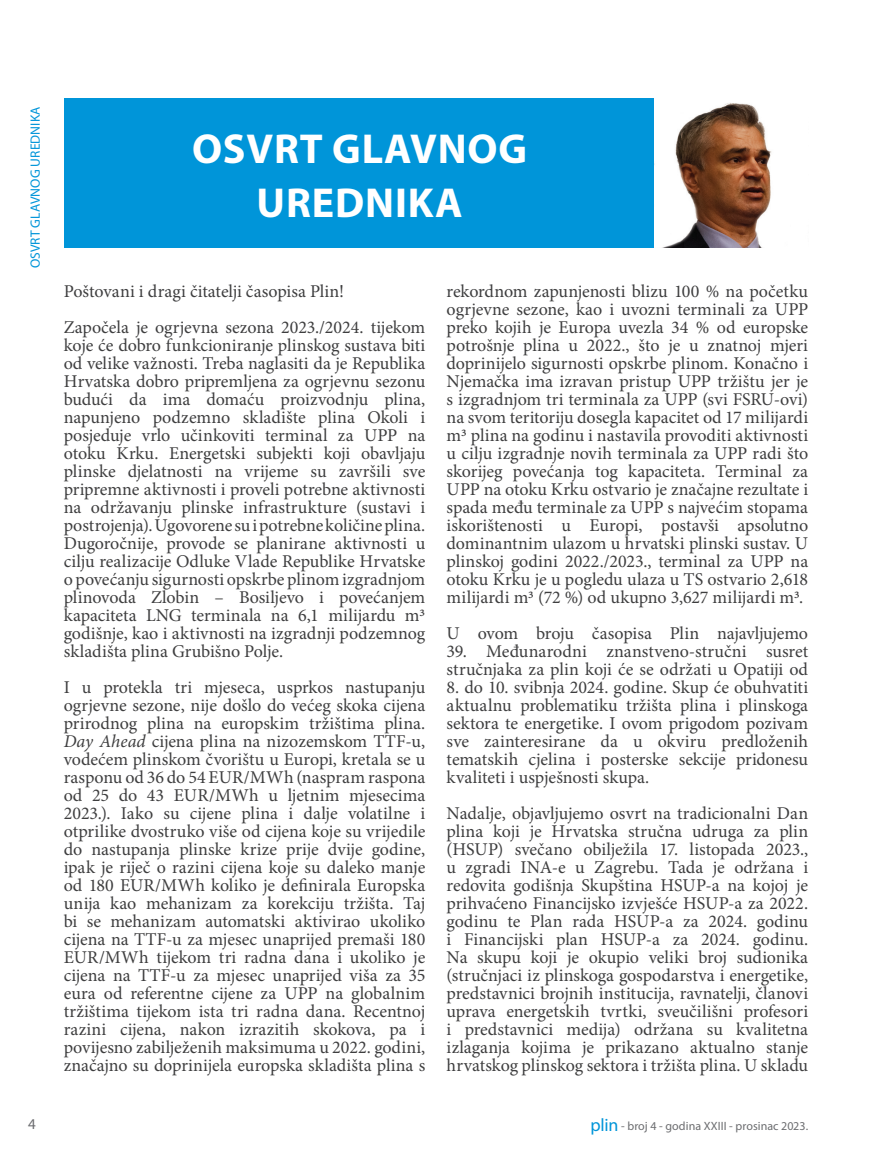
<style>
.page{position:relative;width:872px;height:1170px;background:#fff}
.page>*{position:absolute;margin:0;border:0;box-sizing:border-box;transform-origin:0 0}
.Kućice{font:700 42px/54px "Myriad Pro";letter-spacing:.02em;color:#fff;text-align:center}
.Osvrt_urednika-pogla{font:18px/18px "Minion Pro";color:#3e3e3f;text-align:justify}
.t1{font:15px "Myriad Pro";color:#6c6d70}
.t2{font:13.5px "Myriad Pro";letter-spacing:.01em;color:#0095d9}
.t3{font:12px "Myriad Pro";letter-spacing:.005em;color:#6c6d70}
.s1{font-style:italic}
.s2{font-size:18px;color:#0095d9}
</style>
<div class="page">
<div style="left:64px;top:99px;width:596px;height:149px;background:#0095d9"></div>
<img style="left:655px;top:99px;width:117px;height:149px">
<p class="t2" style="left:27px;top:268px;width:164px;rotate:-90deg">OSVRT GLAVNOG UREDNIKA</p>
<p class="t1" style="left:28px;top:1114px;width:9px">4</p>
<p class="Kućice" style="left:192px;top:120px;width:337px">OSVRT GLAVNOG<br>UREDNIKA</p>
<p class="Osvrt_urednika-pogla" style="left:64px;top:282px;width:282px">Poštovani i dragi čitatelji časopisa Plin!</p>
<p class="Osvrt_urednika-pogla" style="left:64px;top:318px;width:363px">Započela je ogrjevna sezona 2023./2024. tijekom koje će dobro funkcioniranje plinskog sustava biti od velike važnosti. Treba naglasiti da je Republika Hrvatska dobro pripremljena za ogrjevnu sezonu budući da ima domaću proizvodnju plina, napunjeno podzemno skladište plina Okoli i posjeduje vrlo učinkoviti terminal za UPP na otoku Krku. Energetski subjekti koji obavljaju plinske djelatnosti na vrijeme su završili sve pripremne aktivnosti i proveli potrebne aktivnosti na održavanju plinske infrastrukture (sustavi i postrojenja). Ugovorene su i potrebne količine plina.<br>Dugoročnije, provode se planirane aktivnosti u cilju realizacije Odluke Vlade Republike Hrvatske o povećanju sigurnosti opskrbe plinom izgradnjom plinovoda Zlobin – Bosiljevo i povećanjem kapaciteta LNG terminala na 6,1 milijardu m3 godišnje, kao i aktivnosti na izgradnji podzemnog skladišta plina Grubišno Polje.</p>
<p class="Osvrt_urednika-pogla" style="left:64px;top:678px;width:363px">I u protekla tri mjeseca, usprkos nastupanju ogrjevne sezone, nije došlo do većeg skoka cijena prirodnog plina na europskim tržištima plina.<br><span class="s1">Day Ahead</span> cijena plina na nizozemskom TTF-u, vodećem plinskom čvorištu u Europi, kretala se u rasponu od 36 do 54 EUR/MWh (naspram raspona od 25 do 43 EUR/MWh u ljetnim mjesecima 2023.). Iako su cijene plina i dalje volatilne i otprilike dvostruko više od cijena koje su vrijedile do nastupanja plinske krize prije dvije godine, ipak je riječ o razini cijena koje su daleko manje od 180 EUR/MWh koliko je definirala Europska unija kao mehanizam za korekciju tržišta. Taj bi se mehanizam automatski aktivirao ukoliko cijena na TTF-u za mjesec unaprijed premaši 180<br>EUR/MWh tijekom tri radna dana i ukoliko je cijena na TTF-u za mjesec unaprijed viša za 35 eura od referentne cijene za UPP na globalnim tržištima tijekom ista tri radna dana. Recentnoj razini cijena, nakon izrazitih skokova, pa i povijesno zabilježenih maksimuma u 2022. godini, značajno su doprinijela europska skladišta plina s</p>
<p class="Osvrt_urednika-pogla" style="left:446px;top:282px;width:363px">rekordnom zapunjenosti blizu 100 % na početku ogrjevne sezone, kao i uvozni terminali za UPP preko kojih je Europa uvezla 34 % od europske potrošnje plina u 2022., što je u znatnoj mjeri doprinijelo sigurnosti opskrbe plinom. Konačno i Njemačka ima izravan pristup UPP tržištu jer je s izgradnjom tri terminala za UPP (svi FSRU-ovi) na svom teritoriju dosegla kapacitet od 17 milijardi m3 plina na godinu i nastavila provoditi aktivnosti u cilju izgradnje novih terminala za UPP radi što skorijeg povećanja tog kapaciteta. Terminal za UPP na otoku Krku ostvario je značajne rezultate i spada među terminale za UPP s najvećim stopama iskorištenosti u Europi, postavši apsolutno dominantnim ulazom u hrvatski plinski sustav. U plinskoj godini 2022./2023., terminal za UPP na otoku Krku je u pogledu ulaza u TS ostvario 2,618 milijardi m3 (72 %) od ukupno 3,627 milijardi m3.</p>
<p class="Osvrt_urednika-pogla" style="left:446px;top:624px;width:363px">U ovom broju časopisa Plin najavljujemo</p>
<p class="Osvrt_urednika-pogla" style="left:446px;top:642px;width:363px">39. Međunarodni znanstveno-stručni susret stručnjaka za plin koji će se održati u Opatiji od</p>
<p class="Osvrt_urednika-pogla" style="left:446px;top:678px;width:363px">8. do 10. svibnja 2024. godine. Skup će obuhvatiti aktualnu problematiku tržišta plina i plinskoga sektora te energetike. I ovom prigodom pozivam sve zainteresirane da u okviru predloženih tematskih cjelina i posterske sekcije pridonesu kvaliteti i uspješnosti skupa.</p>
<p class="Osvrt_urednika-pogla" style="left:446px;top:804px;width:363px">Nadalje, objavljujemo osvrt na tradicionalni Dan plina koji je Hrvatska stručna udruga za plin (HSUP) svečano obilježila 17. listopada 2023., u zgradi INA-e u Zagrebu. Tada je održana i redovita godišnja Skupština HSUP-a na kojoj je prihvaćeno Financijsko izvješće HSUP-a za 2022. godinu te Plan rada HSUP-a za 2024. godinu i Financijski plan HSUP-a za 2024. godinu.<br>Na skupu koji je okupio veliki broj sudionika (stručnjaci iz plinskoga gospodarstva i energetike, predstavnici brojnih institucija, ravnatelji, članovi uprava energetskih tvrtki, sveučilišni profesori i predstavnici medija) održana su kvalitetna izlaganja kojima je prikazano aktualno stanje hrvatskog plinskog sektora i tržišta plina. U skladu</p>
<p class="t3" style="left:590px;top:1118px;width:219px"><span class="s2">plin</span> - broj 4 - godina XXIII - prosinac 2023.</p>
</div>
